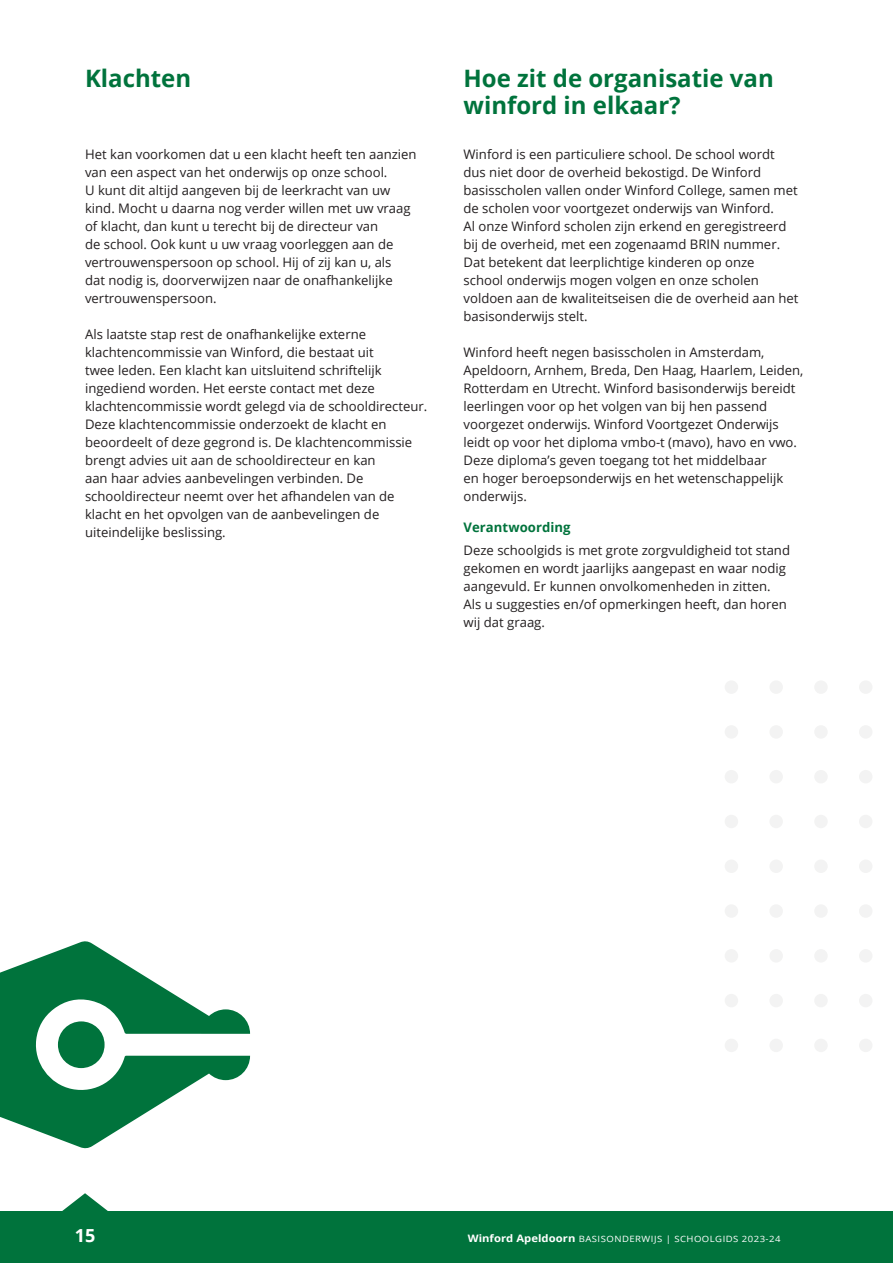
<style>
.page{position:relative;width:893px;height:1263px;background:#fff}
.page>*{position:absolute;margin:0;border:0;box-sizing:border-box;transform-origin:0 0}
.t1{font:700 24px/27px "Open Sans";color:#00733c}
.t2{font:700 18px "Open Sans";color:#fff}
.t3{font:13.2px/18px "Open Sans";color:#231f20}
.t4{font:700 13.2px "Open Sans";letter-spacing:.005em;color:#00733c}
.t5{font:8.7px "Open Sans";letter-spacing:.05em;color:#fff;scale:1.1 1}
.s1{font-weight:700;font-size:10.2px}
</style>
<div class="page">
<svg style="left:0;top:941px;width:250px;height:208px;fill:#00733c"></svg>
<div style="left:859px;top:680px;width:13px;height:14px;background:#f3f3f3;border-radius:50%"></div>
<div style="left:859px;top:725px;width:13px;height:14px;background:#f3f3f3;border-radius:50%"></div>
<div style="left:859px;top:770px;width:13px;height:13px;background:#f3f3f3;border-radius:50%"></div>
<div style="left:859px;top:815px;width:13px;height:13px;background:#f3f3f3;border-radius:50%"></div>
<div style="left:859px;top:859px;width:13px;height:14px;background:#f3f3f3;border-radius:50%"></div>
<div style="left:859px;top:904px;width:13px;height:14px;background:#f3f3f3;border-radius:50%"></div>
<div style="left:859px;top:949px;width:13px;height:13px;background:#f3f3f3;border-radius:50%"></div>
<div style="left:859px;top:994px;width:13px;height:13px;background:#f3f3f3;border-radius:50%"></div>
<div style="left:859px;top:1039px;width:13px;height:13px;background:#f3f3f3;border-radius:50%"></div>
<div style="left:814px;top:680px;width:14px;height:14px;background:#f3f3f3;border-radius:50%"></div>
<div style="left:814px;top:725px;width:14px;height:14px;background:#f3f3f3;border-radius:50%"></div>
<div style="left:814px;top:770px;width:14px;height:13px;background:#f3f3f3;border-radius:50%"></div>
<div style="left:814px;top:815px;width:14px;height:13px;background:#f3f3f3;border-radius:50%"></div>
<div style="left:814px;top:859px;width:14px;height:14px;background:#f3f3f3;border-radius:50%"></div>
<div style="left:814px;top:904px;width:14px;height:14px;background:#f3f3f3;border-radius:50%"></div>
<div style="left:814px;top:949px;width:14px;height:13px;background:#f3f3f3;border-radius:50%"></div>
<div style="left:814px;top:994px;width:14px;height:13px;background:#f3f3f3;border-radius:50%"></div>
<div style="left:814px;top:1039px;width:14px;height:13px;background:#f3f3f3;border-radius:50%"></div>
<div style="left:769px;top:680px;width:14px;height:14px;background:#f3f3f3;border-radius:50%"></div>
<div style="left:769px;top:725px;width:14px;height:14px;background:#f3f3f3;border-radius:50%"></div>
<div style="left:769px;top:770px;width:14px;height:13px;background:#f3f3f3;border-radius:50%"></div>
<div style="left:769px;top:815px;width:14px;height:13px;background:#f3f3f3;border-radius:50%"></div>
<div style="left:769px;top:859px;width:14px;height:14px;background:#f3f3f3;border-radius:50%"></div>
<div style="left:769px;top:904px;width:14px;height:14px;background:#f3f3f3;border-radius:50%"></div>
<div style="left:769px;top:949px;width:14px;height:13px;background:#f3f3f3;border-radius:50%"></div>
<div style="left:769px;top:994px;width:14px;height:13px;background:#f3f3f3;border-radius:50%"></div>
<div style="left:769px;top:1039px;width:14px;height:13px;background:#f3f3f3;border-radius:50%"></div>
<div style="left:725px;top:680px;width:13px;height:14px;background:#f3f3f3;border-radius:50%"></div>
<div style="left:725px;top:725px;width:13px;height:14px;background:#f3f3f3;border-radius:50%"></div>
<div style="left:725px;top:770px;width:13px;height:13px;background:#f3f3f3;border-radius:50%"></div>
<div style="left:725px;top:815px;width:13px;height:13px;background:#f3f3f3;border-radius:50%"></div>
<div style="left:725px;top:859px;width:13px;height:14px;background:#f3f3f3;border-radius:50%"></div>
<div style="left:725px;top:904px;width:13px;height:14px;background:#f3f3f3;border-radius:50%"></div>
<div style="left:725px;top:949px;width:13px;height:13px;background:#f3f3f3;border-radius:50%"></div>
<div style="left:725px;top:994px;width:13px;height:13px;background:#f3f3f3;border-radius:50%"></div>
<div style="left:725px;top:1039px;width:13px;height:13px;background:#f3f3f3;border-radius:50%"></div>
<div style="left:0;top:1212px;width:893px;height:51px;background:#00733c"></div>
<svg style="left:61px;top:1193px;width:48px;height:19px"></svg>
<h1 class="t1" style="left:85px;top:64px;width:108px">Klachten</h1>
<p class="t3" style="left:85px;top:145px;width:333px">Het kan voorkomen dat u een klacht heeft ten aanzien van een aspect van het onderwijs op onze school.<br>U kunt dit altijd aangeven bij de leerkracht van uw kind. Mocht u daarna nog verder willen met uw vraag of klacht, dan kunt u terecht bij de directeur van<br>de school. Ook kunt u uw vraag voorleggen aan de vertrouwenspersoon op school. Hij of zij kan u, als<br>dat nodig is, doorverwijzen naar de onafhankelijke vertrouwenspersoon.</p>
<p class="t3" style="left:85px;top:325px;width:344px">Als laatste stap rest de onafhankelijke externe klachtencommissie van Winford, die bestaat uit<br>twee leden. Een klacht kan uitsluitend schriftelijk ingediend worden. Het eerste contact met deze klachtencommissie wordt gelegd via de schooldirecteur.<br>Deze klachtencommissie onderzoekt de klacht en beoordeelt of deze gegrond is. De klachtencommissie brengt advies uit aan de schooldirecteur en kan<br>aan haar advies aanbevelingen verbinden. De schooldirecteur neemt over het afhandelen van de klacht en het opvolgen van de aanbevelingen de uiteindelijke beslissing.</p>
<h1 class="t1" style="left:463px;top:64px;width:312px">Hoe zit de organisatie van winford in elkaar?</h1>
<p class="t3" style="left:463px;top:145px;width:337px">Winford is een particuliere school. De school wordt dus niet door de overheid bekostigd. De Winford basisscholen vallen onder Winford College, samen met de scholen voor voortgezet onderwijs van Winford.<br>Al onze Winford scholen zijn erkend en geregistreerd bij de overheid, met een zogenaamd BRIN nummer.<br>Dat betekent dat leerplichtige kinderen op onze<br>school onderwijs mogen volgen en onze scholen voldoen aan de kwaliteitseisen die de overheid aan het basisonderwijs stelt.</p>
<p class="t3" style="left:463px;top:343px;width:341px">Winford heeft negen basisscholen in Amsterdam, Apeldoorn, Arnhem, Breda, Den Haag, Haarlem, Leiden, Rotterdam en Utrecht. Winford basisonderwijs bereidt leerlingen voor op het volgen van bij hen passend voorgezet onderwijs. Winford Voortgezet Onderwijs leidt op voor het diploma vmbo-t (mavo), havo en vwo.<br>Deze diploma’s geven toegang tot het middelbaar<br>en hoger beroepsonderwijs en het wetenschappelijk onderwijs.</p>
<p class="t4" style="left:463px;top:518px;width:109px">Verantwoording</p>
<p class="t3" style="left:463px;top:541px;width:328px">Deze schoolgids is met grote zorgvuldigheid tot stand gekomen en wordt jaarlijks aangepast en waar nodig aangevuld. Er kunnen onvolkomenheden in zitten.<br>Als u suggesties en/of opmerkingen heeft, dan horen wij dat graag.</p>
<h2 class="t2" style="left:75px;top:1222px;width:22px">15</h2>
<p class="t5" style="left:468px;top:1232px;width:286px"><span class="s1">Winford Apeldoorn</span> BASISONDERWIJS | SCHOOLGIDS 2023-24</p>
</div>
